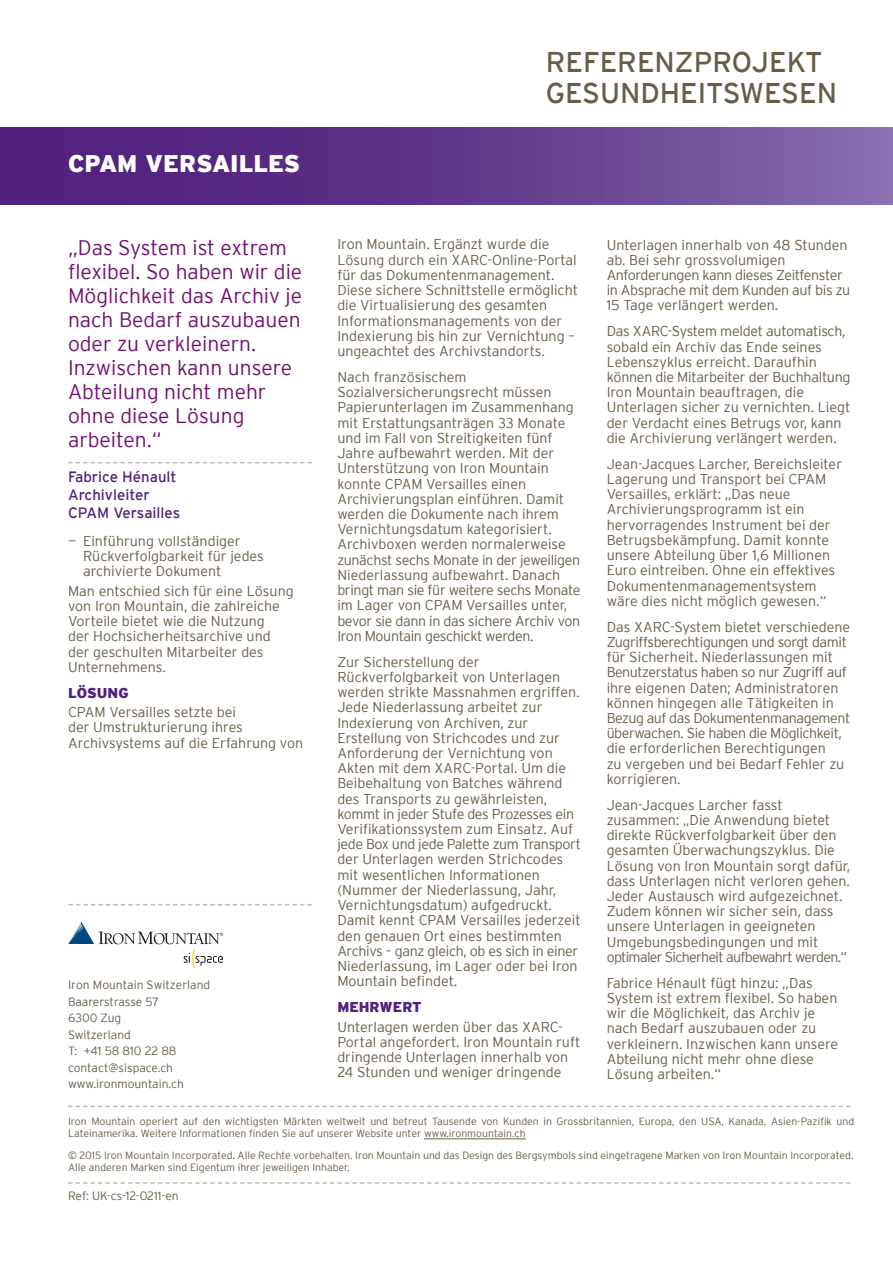
<style>
.page{position:relative;width:893px;height:1263px;background:#fff}
.page>*{position:absolute;margin:0;border:0;box-sizing:border-box;transform-origin:0 0}
.Case_Study{font:28.5px "Interstate";color:#685d49}
.Client_Name_header{font:900 24px "Interstate";color:#fff}
.t1{font:300 21px/24px "Interstate";color:#711271}
.Attribution{font:15px "Interstate";color:#52227f}
.Body_Text{font:300 14.25px/15.1px "Interstate";color:#685d49}
.Body_Text-2{font:300 14.25px/15.1px "Interstate";letter-spacing:-.02em;color:#685d49}
.Bullet_Text{font:300 14.25px/15.1px "Interstate";color:#685d49}
.Body_Subhead{font:900 14.25px "Interstate";color:#52227f}
.t2{font:300 12px/16.5px "Interstate";color:#685d49}
.t3{font:300 10.5px/12.6px "Interstate";color:#685d49}
</style>
<div class="page">
<div style="left:0;top:128px;width:893px;height:76px;background:linear-gradient(to right,#481575,#8166a9)"></div>
<svg style="left:68px;top:462px;width:244px;height:1px"></svg>
<svg style="left:68px;top:1182px;width:782px;height:2px"></svg>
<svg style="left:68px;top:1106px;width:782px;height:1px"></svg>
<svg style="left:68px;top:904px;width:244px;height:1px"></svg>
<svg style="left:68px;top:922px;width:155px;height:47px"></svg>
<hr style="left:424px;top:1138px;width:102px;height:1px;background:#685d49">
<p class="Client_Name_header" style="left:68px;top:150px;width:234px">CPAM VERSAILLES</p>
<p class="Case_Study" style="left:546px;top:46px;width:278px">REFERENZPROJEKT</p>
<p class="Case_Study" style="left:546px;top:77px;width:293px">GESUNDHEITSWESEN</p>
<p class="Body_Text" style="left:337px;top:237px;width:242px">Iron Mountain. Ergänzt wurde die Lösung durch ein XARC-Online-Portal für das Dokumentenmanagement.<br>Diese sichere Schnittstelle ermöglicht die Virtualisierung des gesamten Informationsmanagements von der Indexierung bis hin zur Vernichtung – ungeachtet des Archivstandorts.</p>
<p class="Body_Text" style="left:337px;top:369px;width:245px">Nach französischem Sozialversicherungsrecht müssen Papierunterlagen im Zusammenhang mit Erstattungsanträgen 33 Monate und im Fall von Streitigkeiten fünf Jahre aufbewahrt werden. Mit der Unterstützung von Iron Mountain konnte CPAM Versailles einen Archivierungsplan einführen. Damit werden die Dokumente nach ihrem Vernichtungsdatum kategorisiert.<br>Archivboxen werden normalerweise zunächst sechs Monate in der jeweiligen Niederlassung aufbewahrt. Danach bringt man sie für weitere sechs Monate im Lager von CPAM Versailles unter, bevor sie dann in das sichere Archiv von Iron Mountain geschickt werden.</p>
<p class="Body_Text" style="left:337px;top:654px;width:245px">Zur Sicherstellung der Rückverfolgbarkeit von Unterlagen werden strikte Massnahmen ergriffen.<br>Jede Niederlassung arbeitet zur Indexierung von Archiven, zur Erstellung von Strichcodes und zur Anforderung der Vernichtung von Akten mit dem XARC-Portal. Um die Beibehaltung von Batches während des Transports zu gewährleisten, kommt in jeder Stufe des Prozesses ein Verifikationssystem zum Einsatz. Auf jede Box und jede Palette zum Transport der Unterlagen werden Strichcodes mit wesentlichen Informationen (Nummer der Niederlassung, Jahr, Vernichtungsdatum) aufgedruckt.<br>Damit kennt CPAM Versailles jederzeit den genauen Ort eines bestimmten Archivs – ganz gleich, ob es sich in einer Niederlassung, im Lager oder bei Iron Mountain befindet.</p>
<p class="Body_Subhead" style="left:337px;top:999px;width:86px">MEHRWERT</p>
<p class="Body_Text" style="left:337px;top:1019px;width:245px">Unterlagen werden über das XARC-Portal angefordert. Iron Mountain ruft dringende Unterlagen innerhalb von 24 Stunden und weniger dringende</p>
<p class="Body_Text-2" style="left:607px;top:237px;width:245px">Unterlagen innerhalb von 48 Stunden ab. Bei sehr grossvolumigen Anforderungen kann dieses Zeitfenster in Absprache mit dem Kunden auf bis zu 15 Tage verlängert werden.</p>
<p class="Body_Text" style="left:607px;top:324px;width:245px">Das XARC-System meldet automatisch, sobald ein Archiv das Ende seines Lebenszyklus erreicht. Daraufhin können die Mitarbeiter der Buchhaltung Iron Mountain beauftragen, die Unterlagen sicher zu vernichten. Liegt der Verdacht eines Betrugs vor, kann die Archivierung verlängert werden.</p>
<p class="Body_Text" style="left:607px;top:456px;width:237px">Jean-Jacques Larcher, Bereichsleiter Lagerung und Transport bei CPAM Versailles, erklärt: „Das neue Archivierungsprogramm ist ein hervorragendes Instrument bei der Betrugsbekämpfung. Damit konnte unsere Abteilung über 1,6 Millionen Euro eintreiben. Ohne ein effektives Dokumentenmanagementsystem wäre dies nicht möglich gewesen.“</p>
<p class="Body_Text" style="left:607px;top:619px;width:245px">Das XARC-System bietet verschiedene Zugriffsberechtigungen und sorgt damit für Sicherheit. Niederlassungen mit Benutzerstatus haben so nur Zugriff auf ihre eigenen Daten; Administratoren können hingegen alle Tätigkeiten in Bezug auf das Dokumentenmanagement überwachen. Sie haben die Möglichkeit, die erforderlichen Berechtigungen<br>zu vergeben und bei Bedarf Fehler zu korrigieren.</p>
<p class="Body_Text" style="left:607px;top:797px;width:245px">Jean-Jacques Larcher fasst zusammen: „Die Anwendung bietet direkte Rückverfolgbarkeit über den gesamten Überwachungszyklus. Die Lösung von Iron Mountain sorgt dafür, dass Unterlagen nicht verloren gehen.<br>Jeder Austausch wird aufgezeichnet.<br>Zudem können wir sicher sein, dass unsere Unterlagen in geeigneten Umgebungsbedingungen und mit optimaler Sicherheit aufbewahrt werden.“</p>
<p class="Body_Text" style="left:607px;top:975px;width:233px">Fabrice Hénault fügt hinzu: „Das<br>System ist extrem flexibel. So haben wir die Möglichkeit, das Archiv je nach Bedarf auszubauen oder zu verkleinern. Inzwischen kann unsere<br>Abteilung nicht mehr ohne diese<br>Lösung arbeiten.“</p>
<p class="t1" style="left:68px;top:235px;width:236px">„Das System ist extrem flexibel. So haben wir die<br>Möglichkeit das Archiv je nach Bedarf auszubauen oder zu verkleinern.<br>Inzwischen kann unsere<br>Abteilung nicht mehr ohne diese Lösung arbeiten.“</p>
<p class="Attribution" style="left:68px;top:469px;width:110px">Fabrice Hénault</p>
<p class="Attribution" style="left:68px;top:487px;width:83px">Archivleiter</p>
<p class="Attribution" style="left:68px;top:505px;width:114px">CPAM Versailles</p>
<p class="Bullet_Text" style="left:83px;top:533px;width:182px;text-indent:-15px">— Einführung vollständiger<br>Rückverfolgbarkeit für jedes archivierte Dokument</p>
<p class="Body_Text" style="left:68px;top:583px;width:227px">Man entschied sich für eine Lösung von Iron Mountain, die zahlreiche<br>Vorteile bietet wie die Nutzung<br>der Hochsicherheitsarchive und der geschulten Mitarbeiter des<br>Unternehmens.</p>
<p class="Body_Subhead" style="left:68px;top:684px;width:62px">LÖSUNG</p>
<p class="Body_Text" style="left:68px;top:704px;width:237px">CPAM Versailles setzte bei<br>der Umstrukturierung ihres<br>Archivsystems auf die Erfahrung von</p>
<p class="t2" style="left:68px;top:977px;width:144px">Iron Mountain Switzerland<br>Baarerstrasse 57<br>6300 Zug<br>Switzerland<br>T: +41 58 810 22 88 contact@sispace.ch www.ironmountain.ch</p>
<p class="t3" style="left:68px;top:1115px;width:788px">Iron Mountain operiert auf den wichtigsten Märkten weltweit und betreut Tausende von Kunden in Grossbritannien, Europa, den USA, Kanada, Asien-Pazifik und<br>Lateinamerika. Weitere Informationen finden Sie auf unserer Website unter www.ironmountain.ch</p>
<p class="t3" style="left:68px;top:1148px;width:787px">© 2015 Iron Mountain Incorporated. Alle Rechte vorbehalten. Iron Mountain und das Design des Bergsymbols sind eingetragene Marken von Iron Mountain Incorporated.<br>Alle anderen Marken sind Eigentum ihrer jeweiligen Inhaber.</p>
<p class="t2" style="left:68px;top:1188px;width:112px">Ref: UK-cs-12-0211-en</p>
</div>
